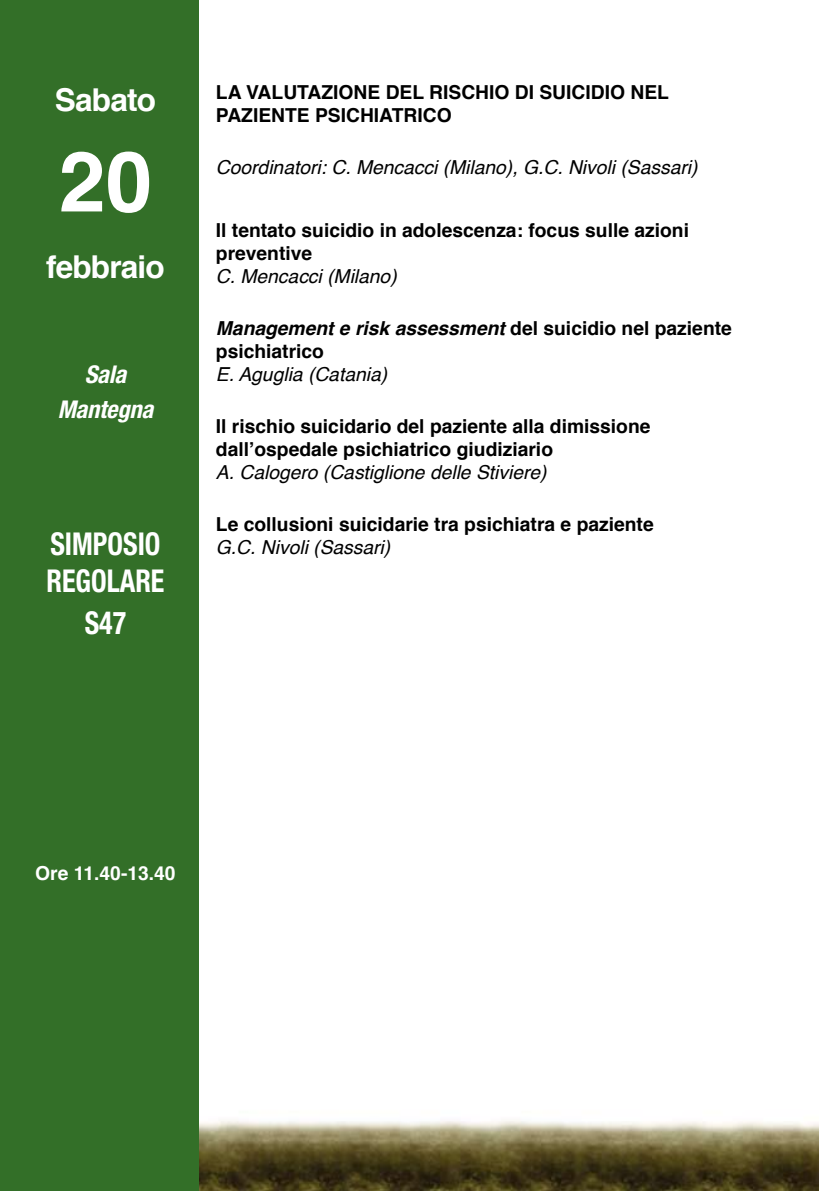
<style>
.page{position:relative;width:819px;height:1191px;background:#fff}
.page>*{position:absolute;margin:0;border:0;box-sizing:border-box;transform-origin:0 0}
.t1{font:700 84px "Helvetica";color:#fff}
.t2{font:700 condensed 31.5px/37.8px "Helvetica Neue";color:#fff;scale:.89 1}
.t3{font:700 31.5px "Helvetica";color:#fff}
.t4{font:italic 700 condensed 24.5px/35px "Helvetica Neue";letter-spacing:-.01em;color:#fff;text-align:center}
.t5{font:700 19.25px/22.8px "Helvetica";color:#000}
.t6{font:italic 19.25px "Helvetica";color:#000}
.t7{font:700 19.25px "Helvetica";color:#fff}
.s1{font-style:italic}
</style>
<div class="page">
<img style="left:198px;top:224px;width:621px;height:967px">
<div style="left:0;top:0;width:198px;height:1191px;background:#336f28"></div>
<h2 class="t3" style="left:55px;top:74px;width:103px">Sabato</h2>
<h1 class="t1" style="left:59px;top:114px;width:95px">20</h1>
<h2 class="t3" style="left:46px;top:241px;width:120px">febbraio</h2>
<p class="t4" style="left:58px;top:356px;width:97px">Sala<br>Mantegna</p>
<h2 class="t2" style="left:46px;top:524px;width:134px">SIMPOSIO<br>REGOLARE</h2>
<h2 class="t2" style="left:85px;top:604px;width:48px">S47</h2>
<p class="t5" style="left:216px;top:81px;width:454px">La valutazione del rischio di suicidio nel paziente psichiatrico</p>
<p class="t6" style="left:216px;top:152px;width:483px">Coordinatori: C. Mencacci (Milano), G.C. Nivoli (Sassari)</p>
<p class="t5" style="left:216px;top:219px;width:474px">Il tentato suicidio in adolescenza: focus sulle azioni preventive</p>
<p class="t6" style="left:216px;top:261px;width:182px">C. Mencacci (Milano)</p>
<p class="t5" style="left:216px;top:317px;width:517px"><span class="s1">Management e risk assessment</span> del suicidio nel paziente psichiatrico</p>
<p class="t6" style="left:216px;top:359px;width:173px">E. Aguglia (Catania)</p>
<p class="t5" style="left:216px;top:415px;width:436px">Il rischio suicidario del paziente alla dimissione dall’ospedale psichiatrico giudiziario</p>
<p class="t6" style="left:216px;top:457px;width:332px">A. Calogero (Castiglione delle Stiviere)</p>
<p class="t5" style="left:216px;top:513px;width:439px">Le collusioni suicidarie tra psichiatra e paziente</p>
<p class="t6" style="left:216px;top:532px;width:176px">G.C. Nivoli (Sassari)</p>
<p class="t7" style="left:35px;top:857px;width:142px">Ore 11.40-13.40</p>
</div>
